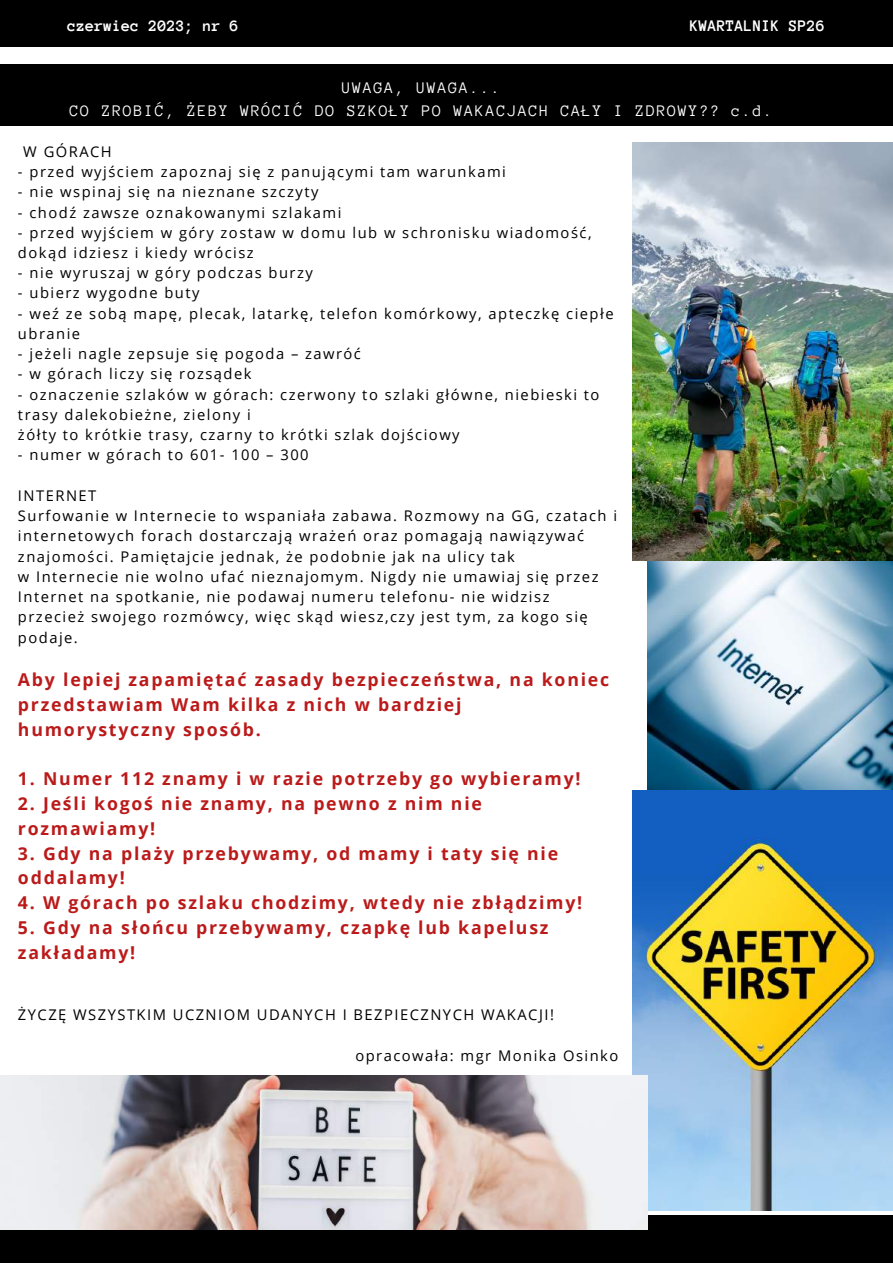
<style>
.page{position:relative;width:893px;height:1264px;background:#fff}
.page>*{position:absolute;margin:0;border:0;box-sizing:border-box;transform-origin:0 0}
.t1{font:700 17.7px/24.8px "Open Sans";letter-spacing:.1em;color:#bb1a1a}
.t2{font:16.5px/22.5px "Anonymous Pro";letter-spacing:.1em;color:#fff;text-align:center}
.t3{font:700 16.5px "Anonymous Pro";color:#fff}
.t4{font:14.7px/20.2px "Open Sans";letter-spacing:.1em;color:#000}
</style>
<div class="page">
<div style="left:0;top:0;width:892px;height:47px;background:#000"></div>
<div style="left:0;top:65px;width:892px;height:60px;background:#000"></div>
<div style="left:0;top:1215px;width:892px;height:47px;background:#000"></div>
<img style="left:632px;top:142px;width:260px;height:419px">
<img style="left:647px;top:561px;width:245px;height:229px">
<img style="left:632px;top:791px;width:260px;height:419px">
<img style="left:0;top:1075px;width:647px;height:154px">
<p class="t3" style="left:67px;top:17px;width:173px">czerwiec 2023; nr 6</p>
<p class="t3" style="left:689px;top:17px;width:137px">KWARTALNIK SP26</p>
<p class="t2" style="left:70px;top:77px;width:704px">UWAGA, UWAGA...<br>CO ZROBIĆ, ŻEBY WRÓCIĆ DO SZKOŁY PO WAKACJACH CAŁY I ZDROWY?? c.d.</p>
<p class="t4" style="left:23px;top:141px;width:90px">W GÓRACH</p>
<p class="t4" style="left:18px;top:161px;width:489px">- przed wyjściem zapoznaj się z panującymi tam warunkami</p>
<p class="t4" style="left:18px;top:181px;width:302px">- nie wspinaj się na nieznane szczyty</p>
<p class="t4" style="left:18px;top:202px;width:325px">- chodź zawsze oznakowanymi szlakami</p>
<p class="t4" style="left:18px;top:222px;width:575px">- przed wyjściem w góry zostaw w domu lub w schronisku wiadomość, dokąd idziesz i kiedy wrócisz</p>
<p class="t4" style="left:18px;top:262px;width:296px">- nie wyruszaj w góry podczas burzy</p>
<p class="t4" style="left:18px;top:283px;width:183px">- ubierz wygodne buty</p>
<p class="t4" style="left:18px;top:303px;width:597px">- weź ze sobą mapę, plecak, latarkę, telefon komórkowy, apteczkę ciepłe ubranie</p>
<p class="t4" style="left:18px;top:343px;width:344px">- jeżeli nagle zepsuje się pogoda – zawróć</p>
<p class="t4" style="left:18px;top:363px;width:235px">- w górach liczy się rozsądek</p>
<p class="t4" style="left:18px;top:384px;width:583px">- oznaczenie szlaków w górach: czerwony to szlaki główne, niebieski to trasy dalekobieżne, zielony i<br>żółty to krótkie trasy, czarny to krótki szlak dojściowy</p>
<p class="t4" style="left:18px;top:444px;width:292px">- numer w górach to 601- 100 – 300</p>
<p class="t4" style="left:18px;top:485px;width:600px">INTERNET<br>Surfowanie w Internecie to wspaniała zabawa. Rozmowy na GG, czatach i internetowych forach dostarczają wrażeń oraz pomagają nawiązywać znajomości. Pamiętajcie jednak, że podobnie jak na ulicy tak<br>w Internecie nie wolno ufać nieznajomym. Nigdy nie umawiaj się przez Internet na spotkanie, nie podawaj numeru telefonu- nie widzisz przecież swojego rozmówcy, więc skąd wiesz,czy jest tym, za kogo się podaje.</p>
<p class="t1" style="left:18px;top:667px;width:592px">Aby lepiej zapamiętać zasady bezpieczeństwa, na koniec przedstawiam Wam kilka z nich w bardziej humorystyczny sposób.</p>
<p class="t1" style="left:18px;top:766px;width:564px">1. Numer 112 znamy i w razie potrzeby go wybieramy!</p>
<p class="t1" style="left:18px;top:791px;width:465px">2. Jeśli kogoś nie znamy, na pewno z nim nie rozmawiamy!</p>
<p class="t1" style="left:18px;top:840px;width:541px">3. Gdy na plaży przebywamy, od mamy i taty się nie oddalamy!</p>
<p class="t1" style="left:18px;top:889px;width:565px">4. W górach po szlaku chodzimy, wtedy nie zbłądzimy!</p>
<p class="t1" style="left:18px;top:914px;width:532px">5. Gdy na słońcu przebywamy, czapkę lub kapelusz zakładamy!</p>
<p class="t4" style="left:18px;top:1004px;width:537px">ŻYCZĘ WSZYSTKIM UCZNIOM UDANYCH I BEZPIECZNYCH WAKACJI!</p>
<p class="t4" style="left:355px;top:1045px;width:264px">opracowała: mgr Monika Osinko</p>
</div>
